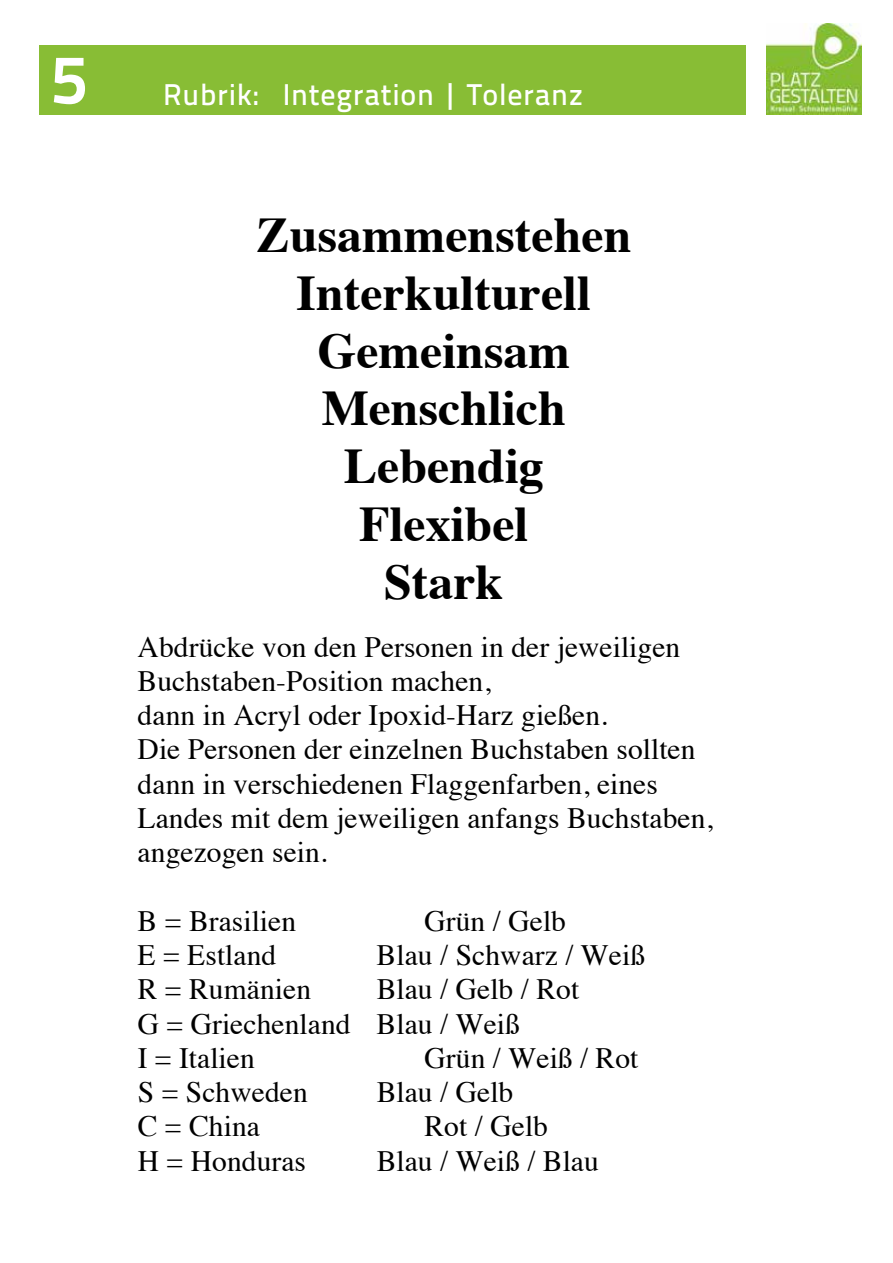
<style>
.page{position:relative;width:893px;height:1263px;background:#fff}
.page>*{position:absolute;margin:0;border:0;box-sizing:border-box;transform-origin:0 0}
.t1{font:69px "Titillium Text 22 L 800 wt";color:#fff}
.t2{font:700 49.95px/57.8px "Times";color:#000;text-align:center}
.t3{font:30px "Titillium Text 22 L 600 wt";letter-spacing:.025em;color:#fff}
.t4{font:29.55px/34.3px "Times";letter-spacing:.005em;color:#000}
</style>
<div class="page">
<img style="left:766px;top:23px;width:96px;height:92px">
<div style="left:39px;top:45px;width:707px;height:70px;background:#88bd35"></div>
<h1 class="t1" style="left:51px;top:26px;width:38px">5</h1>
<p class="t3" style="left:163px;top:71px;width:422px">Rubrik: Integration | Toleranz</p>
<h2 class="t2" style="left:256px;top:201px;width:377px">Zusammenstehen<br>Interkulturell<br>Gemeinsam<br>Menschlich<br>Lebendig<br>Flexibel<br>Stark</h2>
<p class="t4" style="left:138px;top:627px;width:577px">Abdrücke von den Personen in der jeweiligen Buchstaben-Position machen,<br>dann in Acryl oder Ipoxid-Harz gießen.<br>Die Personen der einzelnen Buchstaben sollten dann in verschiedenen Flaggenfarben, eines Landes mit dem jeweiligen anfangs Buchstaben, angezogen sein.</p>
<p class="t4" style="left:138px;top:901px;width:160px">B = Brasilien</p>
<p class="t4" style="left:424px;top:901px;width:143px">Grün / Gelb</p>
<p class="t4" style="left:138px;top:935px;width:140px">E = Estland</p>
<p class="t4" style="left:377px;top:935px;width:270px">Blau / Schwarz / Weiß</p>
<p class="t4" style="left:138px;top:970px;width:175px">R = Rumänien</p>
<p class="t4" style="left:138px;top:970px;width:443px;text-indent:239px">Blau / Gelb / Rot<br>G = Griechenland Blau / Weiß<br>I = Italien</p>
<p class="t4" style="left:424px;top:1038px;width:215px">Grün / Weiß / Rot</p>
<p class="t4" style="left:138px;top:1072px;width:172px">S = Schweden</p>
<p class="t4" style="left:377px;top:1072px;width:138px">Blau / Gelb</p>
<p class="t4" style="left:138px;top:1107px;width:124px">C = China</p>
<p class="t4" style="left:424px;top:1107px;width:125px">Rot / Gelb</p>
<p class="t4" style="left:138px;top:1141px;width:170px">H = Honduras</p>
<p class="t4" style="left:377px;top:1141px;width:224px">Blau / Weiß / Blau</p>
</div>
